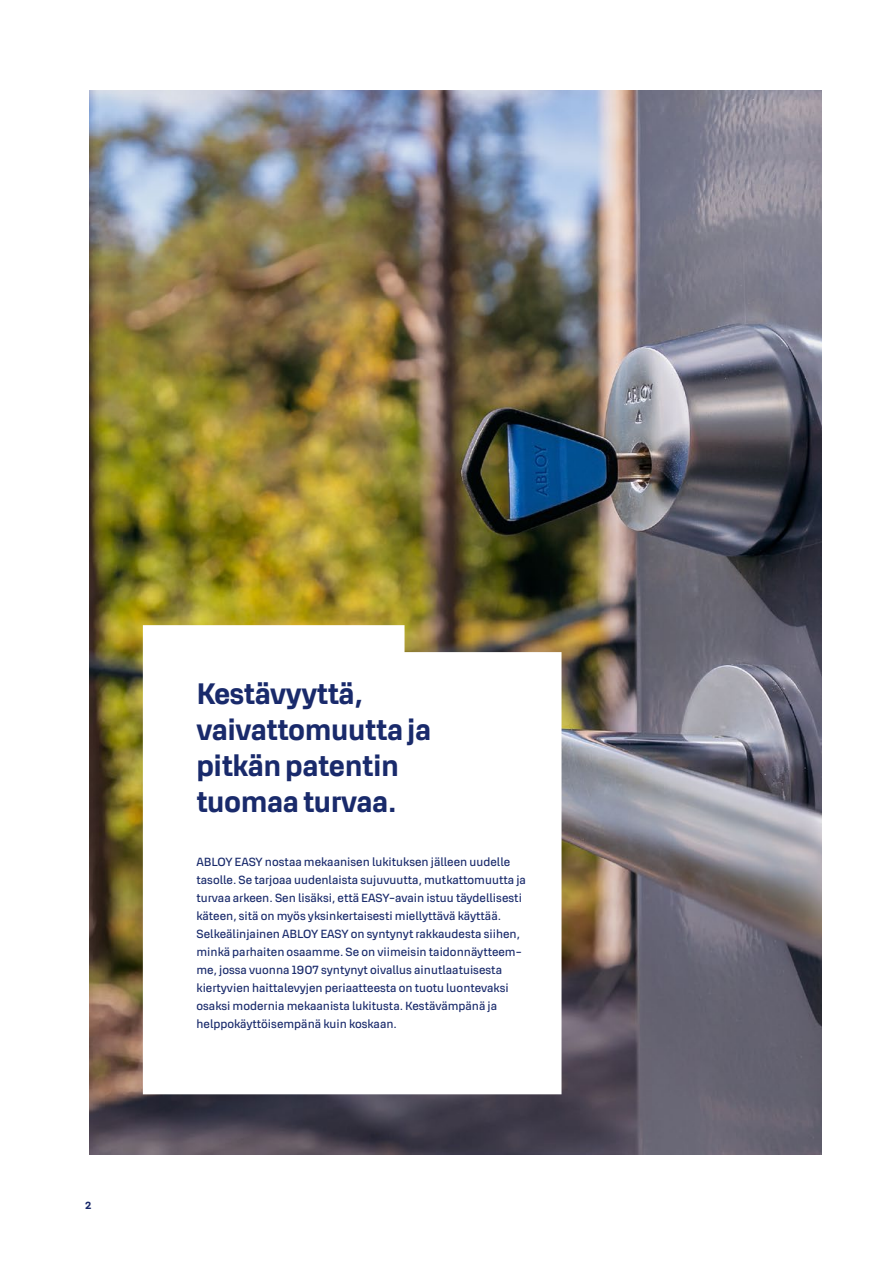
<style>
.page{position:relative;width:893px;height:1263px;background:#fff}
.page>*{position:absolute;margin:0;border:0;box-sizing:border-box;transform-origin:0 0}
.Sub_Headline{font:700 30px/36.2px "Abloy Sans OT";letter-spacing:-.015em;color:#192a6b}
.Bodytext{font:12px/18px "Abloy Sans OT";color:#192a6b}
.t1{font:700 10.5px "Abloy Sans OT";color:#192a6b}
</style>
<div class="page">
<img style="left:89px;top:90px;width:732px;height:1065px">
<svg style="left:143px;top:625px;width:418px;height:469px"></svg>
<p class="t1" style="left:85px;top:1198px;width:8px">2</p>
<p class="Sub_Headline" style="left:196px;top:673px;width:236px">Kestävyyttä, vaivattomuutta ja pitkän patentin tuomaa turvaa.</p>
<p class="Bodytext" style="left:196px;top:852px;width:331px">ABLOY EASY nostaa mekaanisen lukituksen jälleen uudelle tasolle. Se tarjoaa uudenlaista sujuvuutta, mutkattomuutta ja turvaa arkeen. Sen lisäksi, että EASY-avain istuu täydellisesti käteen, sitä on myös yksinkertaisesti miellyttävä käyttää.<br>Selkeälinjainen ABLOY EASY on syntynyt rakkaudesta siihen, minkä parhaiten osaamme. Se on viimeisin taidonnäytteem&shy;me, jossa vuonna 1907 syntynyt oivallus ainutlaatuisesta kiertyvien haittalevyjen periaatteesta on tuotu luontevaksi osaksi modernia mekaanista lukitusta. Kestävämpänä ja helppokäyttöisempänä kuin koskaan.</p>
</div>
